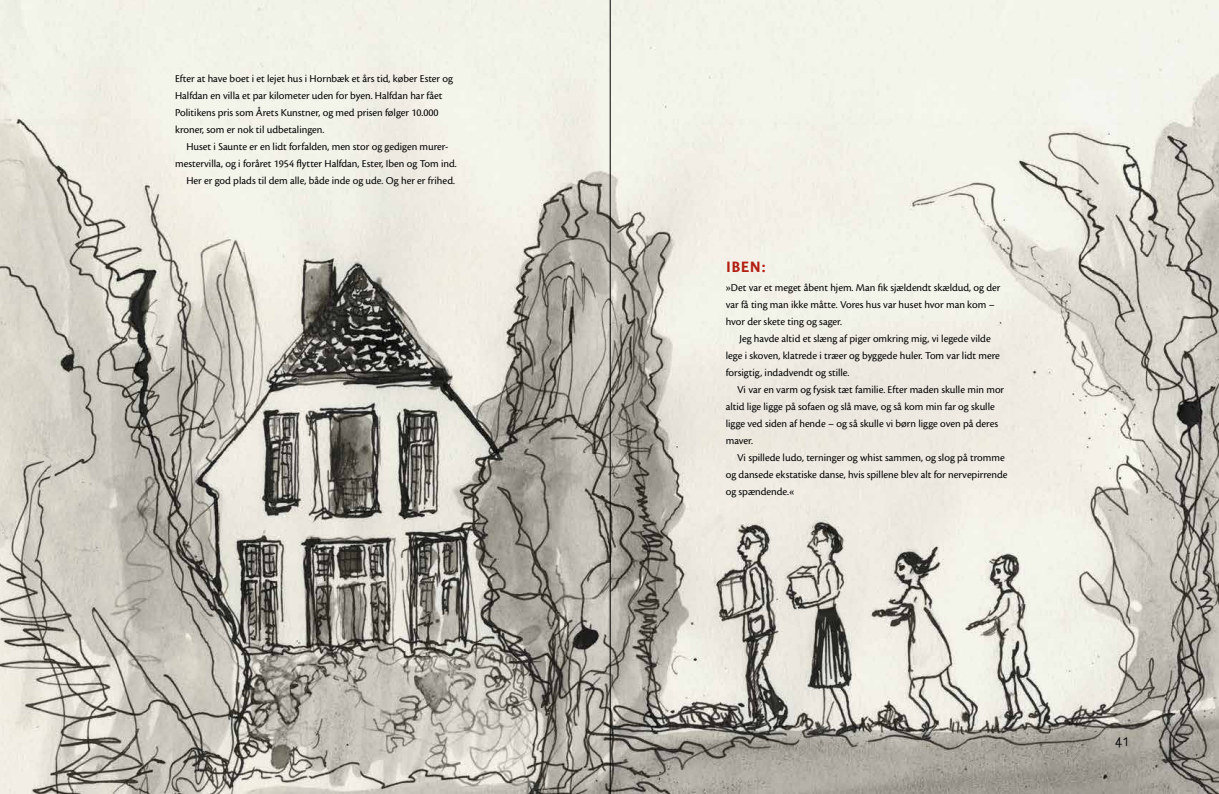
<style>
.page{position:relative;width:1219px;height:794px;background:#fff}
.page>*{position:absolute;margin:0;border:0;box-sizing:border-box;transform-origin:0 0}
.t1{font:700 18px "Eureka Sans";color:#b32013}
.t2{font:14px "Erica Type";color:#000}
.t3{font:11px/17px "Cronos MM 408 11";color:#000}
</style>
<div class="page">
<img style="left:0;top:0;width:1219px;height:794px">
<hr style="left:610px;top:0;width:1px;height:794px;background:#000">
<p class="t3" style="left:175px;top:70px;width:279px">Efter at have boet i et lejet hus i Hornbæk et års tid, køber Ester og Halfdan en villa et par kilometer uden for byen. Halfdan har fået Politikens pris som Årets Kunstner, og med prisen følger 10.000 kroner, som er nok til udbetalingen.</p>
<p class="t3" style="left:186px;top:138px;width:264px">Huset i Saunte er en lidt forfalden, men stor og gedigen murer-</p>
<p class="t3" style="left:175px;top:155px;width:283px">mestervilla, og i foråret 1954 flytter Halfdan, Ester, Iben og Tom ind.</p>
<p class="t3" style="left:186px;top:172px;width:270px">Her er god plads til dem alle, både inde og ude. Og her er frihed.</p>
<h1 class="t1" style="left:726px;top:258px;width:42px">IBEN:</h1>
<p class="t3" style="left:726px;top:279px;width:276px">»Det var et meget åbent hjem. Man fik sjældendt skældud, og der var få ting man ikke måtte. Vores hus var huset hvor man kom – hvor der skete ting og sager.</p>
<p class="t3" style="left:726px;top:330px;width:276px;text-indent:14px">Jeg havde altid et slæng af piger omkring mig, vi legede vilde lege i skoven, klatrede i træer og byggede huler. Tom var lidt mere forsigtig, indadvendt og stille.</p>
<p class="t3" style="left:726px;top:381px;width:280px;text-indent:11px">Vi var en varm og fysisk tæt familie. Efter maden skulle min mor altid lige ligge på sofaen og slå mave, og så kom min far og skulle ligge ved siden af hende – og så skulle vi børn ligge oven på deres maver.</p>
<p class="t3" style="left:726px;top:449px;width:283px;text-indent:11px">Vi spillede ludo, terninger og whist sammen, og slog på tromme og dansede ekstatiske danse, hvis spillene blev alt for nervepirrende og spændende.«</p>
<p class="t2" style="left:1115px;top:733px;width:17px">41</p>
</div>
